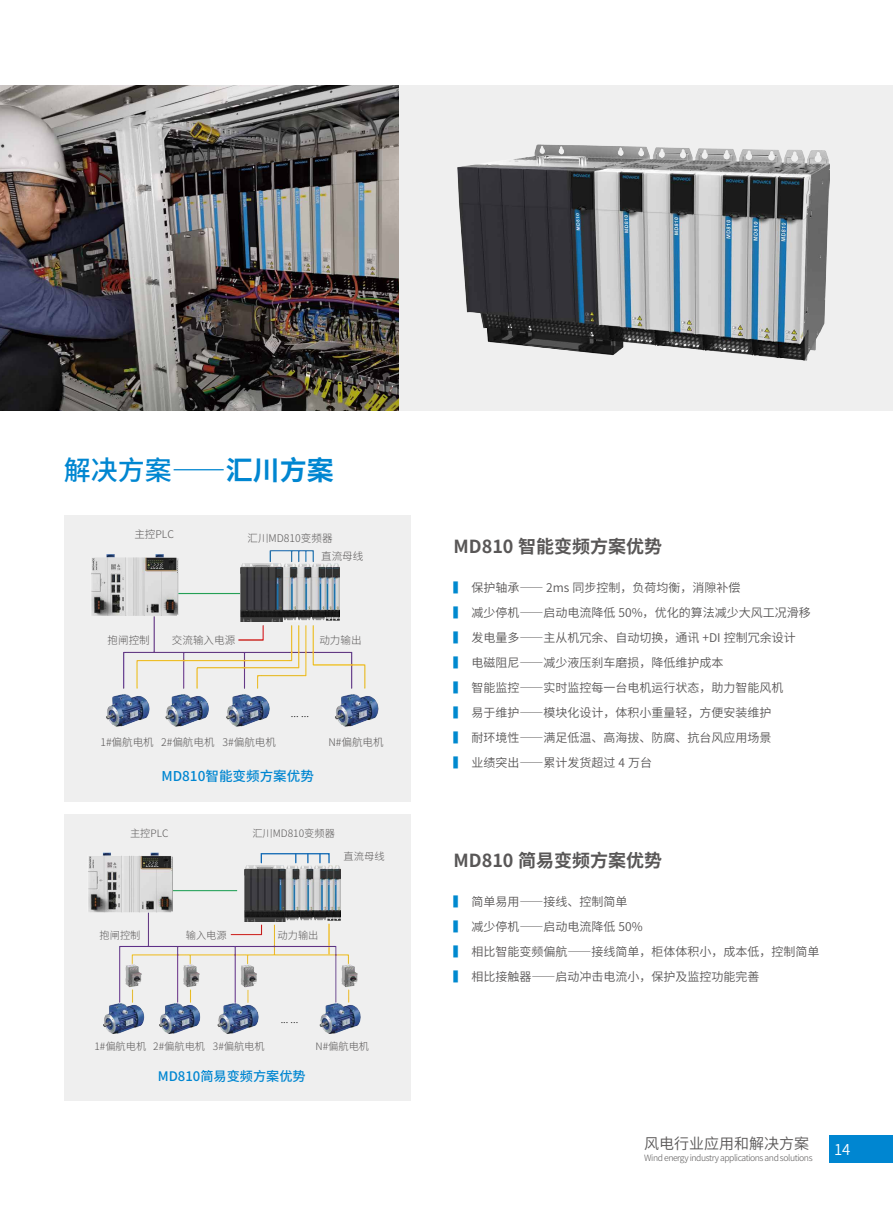
<style>
.page{position:relative;width:893px;height:1212px;background:#fff}
.page>*{position:absolute;margin:0;border:0;box-sizing:border-box;transform-origin:0 0}
.t1{font:700 27px "Source Han Sans CN";color:#0086d1}
.t2{font:700 18px "Source Han Sans CN";color:#595757}
.t3{font:15px "Source Han Sans CN";color:#595757}
.t4{font:15px "Source Han Sans CN";color:#fff}
.t5{font:500 13.5px "Source Han Sans CN";color:#0086d1}
.t6{font:500 13.2px "Source Han Sans CN";color:#0086d1}
.t7{font:12px/25px "Source Han Sans CN";color:#595757}
.t8{font:300 10.5px "Source Han Sans CN";color:#595757}
.t9{font:300 10.5px "Source Han Sans CN";color:#000}
.t10{font:300 10.2px "Source Han Sans CN";color:#595757}
.t11{font:300 10.2px "Source Han Sans CN";color:#000}
.t12{font:300 8.7px "Source Han Sans CN";letter-spacing:-.05em;color:#595757}
.s1{font-weight:500}
.s2{color:#0089cf}
</style>
<div class="page">
<div style="left:829px;top:1135px;width:64px;height:27px;background:#0086d1"></div>
<div style="left:398px;top:85px;width:495px;height:326px;background:#efefef"></div>
<img style="left:457px;top:145px;width:372px;height:215px">
<img style="left:0;top:85px;width:399px;height:326px">
<div style="left:64px;top:514px;width:346px;height:287px;background:#efefef"></div>
<img style="left:106px;top:550px;width:273px;height:177px">
<img style="left:241px;top:563px;width:98px;height:58px">
<img style="left:91px;top:550px;width:142px;height:87px">
<div style="left:64px;top:814px;width:346px;height:287px;background:#efefef"></div>
<img style="left:103px;top:869px;width:258px;height:165px">
<svg style="left:133px;top:973px;width:9px;height:3px"></svg>
<svg style="left:190px;top:973px;width:10px;height:3px"></svg>
<svg style="left:248px;top:973px;width:9px;height:3px"></svg>
<svg style="left:348px;top:973px;width:9px;height:3px"></svg>
<img style="left:88px;top:852px;width:138px;height:81px">
<img style="left:245px;top:865px;width:95px;height:56px">
<div style="left:261px;top:853px;width:69px;height:10px;border:1px solid #1169b4"></div>
<svg style="left:307px;top:854px;width:2px;height:9px"></svg>
<svg style="left:319px;top:854px;width:2px;height:9px"></svg>
<h1 class="t1" style="left:64px;top:455px;width:271px"><span class="s1">解决方案</span>——汇川方案</h1>
<p class="t8" style="left:134px;top:528px;width:41px">主控PLC</p>
<p class="t8" style="left:247px;top:532px;width:87px">汇川MD810变频器</p>
<p class="t8" style="left:321px;top:551px;width:44px">直流母线</p>
<p class="t8" style="left:108px;top:634px;width:44px">抱闸控制</p>
<p class="t8" style="left:172px;top:634px;width:65px">交流输入电源</p>
<p class="t8" style="left:319px;top:634px;width:44px">动力输出</p>
<p class="t9" style="left:291px;top:707px;width:20px">... ...</p>
<p class="t8" style="left:100px;top:736px;width:177px">1#偏航电机 2#偏航电机 3#偏航电机</p>
<p class="t8" style="left:328px;top:736px;width:57px">N#偏航电机</p>
<p class="t5" style="left:161px;top:769px;width:154px">MD810智能变频方案优势</p>
<p class="t10" style="left:130px;top:827px;width:40px">主控PLC</p>
<p class="t10" style="left:252px;top:827px;width:84px">汇川MD810变频器</p>
<p class="t10" style="left:344px;top:851px;width:42px">直流母线</p>
<p class="t10" style="left:100px;top:930px;width:42px">抱闸控制</p>
<p class="t10" style="left:186px;top:930px;width:42px">输入电源</p>
<p class="t10" style="left:278px;top:930px;width:42px">动力输出</p>
<p class="t11" style="left:281px;top:1014px;width:19px">... ...</p>
<p class="t10" style="left:94px;top:1041px;width:172px">1#偏航电机 2#偏航电机 3#偏航电机</p>
<p class="t10" style="left:316px;top:1041px;width:55px">N#偏航电机</p>
<p class="t6" style="left:158px;top:1069px;width:149px">MD810简易变频方案优势</p>
<h2 class="t2" style="left:453px;top:536px;width:210px">MD810 智能变频方案优势</h2>
<p class="t7" style="left:453px;top:575px;width:359px"><span class="s2">▍</span> 保护轴承—— 2ms 同步控制，负荷均衡，消隙补偿<br><span class="s2">▍</span> 减少停机——启动电流降低 50%，优化的算法减少大风工况滑移<span class="s2">▍</span> 发电量多——主从机冗余、自动切换，通讯 +DI 控制冗余设计<span class="s2">▍</span> 电磁阻尼——减少液压刹车磨损，降低维护成本<br><span class="s2">▍</span> 智能监控——实时监控每一台电机运行状态，助力智能风机<br><span class="s2">▍</span> 易于维护——模块化设计，体积小重量轻，方便安装维护<br><span class="s2">▍</span> 耐环境性——满足低温、高海拔、防腐、抗台风应用场景<br><span class="s2">▍</span> 业绩突出——累计发货超过 4 万台</p>
<h2 class="t2" style="left:453px;top:850px;width:210px">MD810 简易变频方案优势</h2>
<p class="t7" style="left:453px;top:890px;width:367px"><span class="s2">▍</span> 简单易用——接线、控制简单<br><span class="s2">▍</span> 减少停机——启动电流降低 50%<br><span class="s2">▍</span> 相比智能变频偏航——接线简单，柜体体积小，成本低，控制简单<span class="s2">▍</span> 相比接触器——启动冲击电流小，保护及监控功能完善</p>
<p class="t3" style="left:644px;top:1135px;width:166px">风电行业应用和解决方案</p>
<p class="t4" style="left:834px;top:1141px;width:18px">14</p>
<p class="t12" style="left:644px;top:1153px;width:170px">Wind energy industry applications and solutions</p>
</div>
